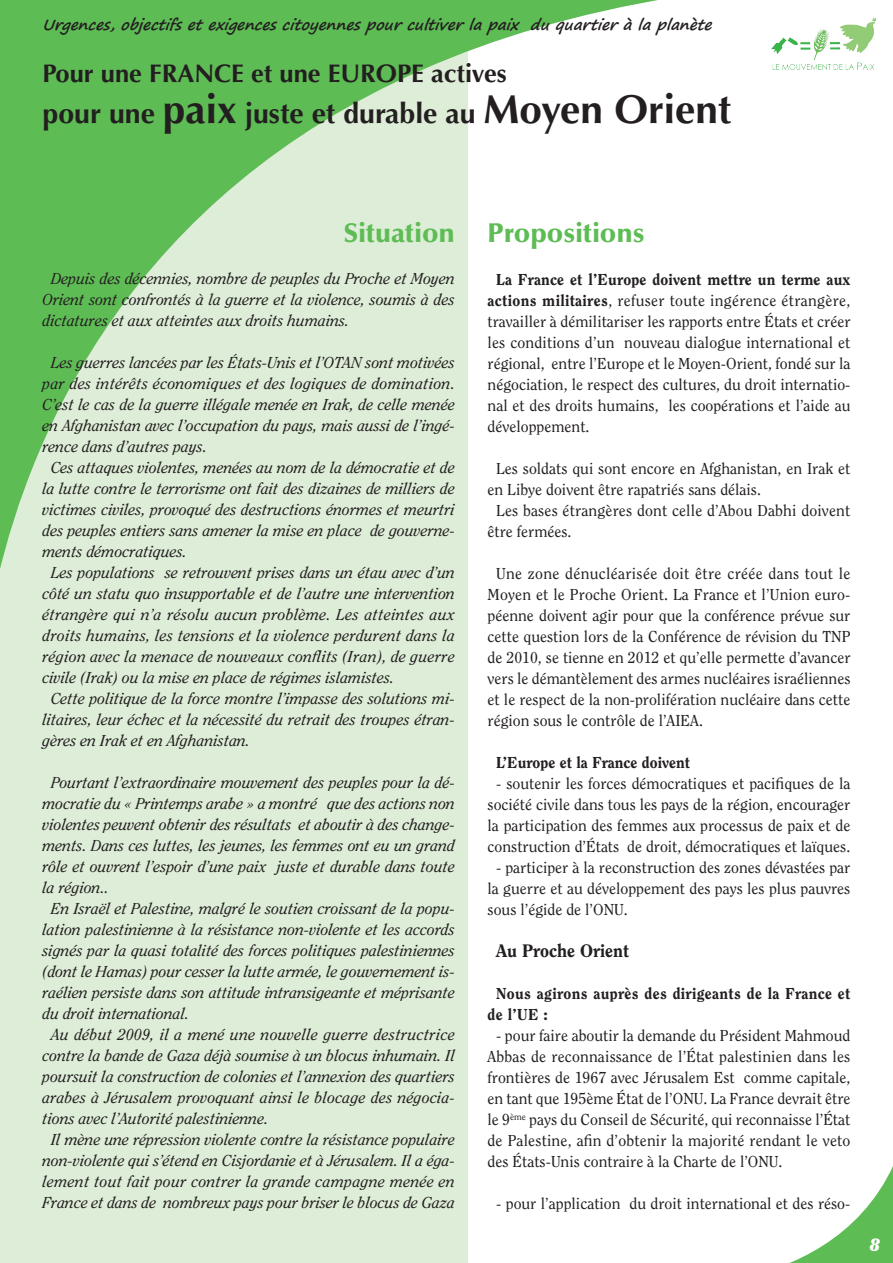
<style>
.page{position:relative;width:893px;height:1263px;background:#fff}
.page>*{position:absolute;margin:0;border:0;box-sizing:border-box;transform-origin:0 0}
.t1{font:700 28.5px "Optima";color:#231f20}
.t2{font:900 27px "Optima";color:#5ebc55}
.t3{font:700 25.5px "Optima";color:#231f20}
.t4{font:800 18px "Clearface";color:#231f20}
.t5{font:italic 900 18px "Optima";color:#fff}
.t6{font:italic 15.75px/21px "Clearface";color:#231f20;text-align:justify}
.t7{font:15.75px/21px "Clearface";color:#231f20;text-align:justify}
.t8{font:italic 15.75px "Clearface";letter-spacing:.02em;color:#231f20}
.t9{font:800 15.75px/21px "Clearface";letter-spacing:.02em;color:#231f20}
.t10{font:800 15.75px "Clearface";color:#231f20}
.t11{font:italic 700 15px "Segoe Print";color:#231f20}
.s1{font-size:40.5px}
.s2{font-weight:800}
</style>
<div class="page">
<div style="left:0;top:0;width:468px;height:1263px;background:#ddedd7"></div>
<svg style="left:0;top:0;width:876px;height:569px"></svg>
<svg style="left:790px;top:1166px;width:103px;height:97px"></svg>
<p class="t11" style="left:43px;top:11px;width:677px">Urgences,objectifsetexigencescitoyennespourcultiverlapaix duquartieràlaplanète</p>
<h3 class="t3" style="left:43px;top:59px;width:466px">Pour une France et une Eu rope actives</h3>
<h1 class="t1" style="left:43px;top:97px;width:690px">pour une <span class="s1">paix</span> juste et durable au <span class="s1">Moyen Orient</span></h1>
<h2 class="t2" style="left:343px;top:217px;width:113px">Situation</h2>
<p class="t6" style="left:43px;top:268px;width:414px;text-indent:9px">Depuis des décennies, nombre de peuples du Proche et Moyen Orient sont confrontés à la guerre et la violence, soumis à des dictatures et aux atteintes aux droits humains.</p>
<p class="t6" style="left:51px;top:352px;width:405px">Les guerres lancées par les États-Unis et l’OTAN sont motivées</p>
<p class="t8" style="left:43px;top:374px;width:414px">par des intérêts économiques et des logiques de domination.</p>
<p class="t6" style="left:43px;top:394px;width:414px">C’est le cas de la guerre illégale menée en Irak, de celle menée</p>
<p class="t6" style="left:43px;top:415px;width:414px">en Afghanistan avec l’occupation du pays, mais aussi de l’ingé-</p>
<p class="t6" style="left:43px;top:436px;width:166px">rence dans d’autres pays.</p>
<p class="t6" style="left:51px;top:457px;width:405px">Ces attaques violentes, menées au nom de la démocratie et de</p>
<p class="t6" style="left:43px;top:478px;width:414px">la lutte contre le terrorisme ont fait des dizaines de milliers de</p>
<p class="t6" style="left:43px;top:499px;width:414px">victimes civiles, provoqué des destructions énormes et meurtri</p>
<p class="t6" style="left:43px;top:520px;width:414px">des peuples entiers sans amener la mise en place de gouverne-</p>
<p class="t6" style="left:43px;top:541px;width:146px">ments démocratiques.</p>
<p class="t6" style="left:51px;top:562px;width:405px">Les populations se retrouvent prises dans un étau avec d’un</p>
<p class="t6" style="left:43px;top:583px;width:414px">côté un statu quo insupportable et de l’autre une intervention</p>
<p class="t8" style="left:43px;top:605px;width:414px">étrangère qui n’a résolu aucun problème. Les atteintes aux</p>
<p class="t8" style="left:43px;top:626px;width:414px">droits humains, les tensions et la violence perdurent dans la</p>
<p class="t8" style="left:43px;top:647px;width:414px">région avec la menace de nouveaux conflits (Iran), de guerre</p>
<p class="t6" style="left:43px;top:667px;width:353px">civile (Irak) ou la mise en place de régimes islamistes.</p>
<p class="t6" style="left:51px;top:688px;width:405px">Cette politique de la force montre l’impasse des solutions mi-</p>
<p class="t6" style="left:43px;top:709px;width:414px">litaires, leur échec et la nécessité du retrait des troupes étran-</p>
<p class="t6" style="left:43px;top:730px;width:209px">gères en Irak et en Afghanistan.</p>
<p class="t6" style="left:51px;top:772px;width:405px">Pourtant l’extraordinaire mouvement des peuples pour la dé-</p>
<p class="t6" style="left:43px;top:793px;width:414px">mocratie du « Printemps arabe » a montré que des actions non</p>
<p class="t6" style="left:43px;top:814px;width:414px">violentes peuvent obtenir des résultats et aboutir à des change-</p>
<p class="t6" style="left:43px;top:835px;width:414px">ments. Dans ces luttes, les jeunes, les femmes ont eu un grand</p>
<p class="t6" style="left:43px;top:856px;width:414px">rôle et ouvrent l’espoir d’une paix juste et durable dans toute</p>
<p class="t6" style="left:43px;top:877px;width:68px">la région..</p>
<p class="t6" style="left:51px;top:898px;width:405px">En Israël et Palestine, malgré le soutien croissant de la popu-</p>
<p class="t6" style="left:43px;top:919px;width:414px">lation palestinienne à la résistance non-violente et les accords</p>
<p class="t6" style="left:43px;top:940px;width:414px">signés par la quasi totalité des forces politiques palestiniennes</p>
<p class="t6" style="left:43px;top:961px;width:414px">(dont le Hamas) pour cesser la lutte armée, le gouvernement is-</p>
<p class="t6" style="left:43px;top:982px;width:414px">raélien persiste dans son attitude intransigeante et méprisante</p>
<p class="t6" style="left:43px;top:1003px;width:148px">du droit international.</p>
<p class="t8" style="left:51px;top:1025px;width:405px">Au début 2009, il a mené une nouvelle guerre destructrice</p>
<p class="t6" style="left:43px;top:1045px;width:414px">contre la bande de Gaza déjà soumise à un blocus inhumain. Il</p>
<p class="t6" style="left:43px;top:1066px;width:414px">poursuit la construction de colonies et l’annexion des quartiers</p>
<p class="t6" style="left:43px;top:1087px;width:414px">arabes à Jérusalem provoquant ainsi le blocage des négocia-</p>
<p class="t6" style="left:43px;top:1108px;width:227px">tions avec l’Autorité palestinienne.</p>
<p class="t6" style="left:51px;top:1129px;width:405px">Il mène une répression violente contre la résistance populaire</p>
<p class="t6" style="left:43px;top:1150px;width:414px">non-violente qui s’étend en Cisjordanie et à Jérusalem. Il a éga-</p>
<p class="t8" style="left:43px;top:1172px;width:414px">lement tout fait pour contrer la grande campagne menée en</p>
<p class="t6" style="left:43px;top:1192px;width:414px">France et dans de nombreux pays pour briser le blocus de Gaza</p>
<h2 class="t2" style="left:488px;top:217px;width:159px">Propositions</h2>
<p class="t7" style="left:488px;top:269px;width:364px;text-indent:9px"><span class="s2">La France et l’Europe doivent mettre un terme aux actions militaires</span>, refuser toute ingérence étrangère, travailler à démilitariser les rapports entre États et créer les conditions d’un nouveau dialogue international et régional, entre l’Europe et le Moyen-Orient, fondé sur la négociation, le respect des cultures, du droit internatio&shy;nal et des droits humains, les coopérations et l’aide au développement.</p>
<p class="t7" style="left:496px;top:458px;width:356px">Les soldats qui sont encore en Afghanistan, en Irak et</p>
<p class="t7" style="left:488px;top:479px;width:275px">en Libye doivent être rapatriés sans délais.</p>
<p class="t7" style="left:496px;top:500px;width:356px">Les bases étrangères dont celle d’Abou Dabhi doivent</p>
<p class="t7" style="left:488px;top:521px;width:85px">être fermées.</p>
<p class="t7" style="left:488px;top:563px;width:364px;text-indent:9px">Une zone dénucléarisée doit être créée dans tout le Moyen et le Proche Orient. La France et l’Union euro&shy;péenne doivent agir pour que la conférence prévue sur cette question lors de la Conférence de révision du TNP de 2010, se tienne en 2012 et qu’elle permette d’avancer vers le démantèlement des armes nucléaires israéliennes et le respect de la non-prolifération nucléaire dans cette région sous le contrôle de l’AIEA.</p>
<p class="t10" style="left:496px;top:753px;width:195px">L’Europe et la France doivent</p>
<p class="t7" style="left:488px;top:773px;width:364px;text-align:center">- soutenir les forces démocratiques et pacifiques de la société civile dans tous les pays de la région, encourager la participation des femmes aux processus de paix et de construction d’États de droit, démocratiques et laïques.</p>
<p class="t7" style="left:488px;top:857px;width:364px;text-indent:9px">- participer à la reconstruction des zones dévastées par la guerre et au développement des pays les plus pauvres sous l’égide de l’ONU.</p>
<p class="t4" style="left:496px;top:940px;width:135px">Au Proche Orient</p>
<p class="t9" style="left:488px;top:983px;width:364px;text-indent:9px">Nous agirons auprès des dirigeants de la France et de l’UE :</p>
<p class="t7" style="left:488px;top:1025px;width:364px;text-indent:9px">- pour faire aboutir la demande du Président Mahmoud Abbas de reconnaissance de l’État palestinien dans les frontières de 1967 avec Jérusalem Est comme capitale, en tant que 195ème État de l’ONU. La France devrait être le 9<sup>ème</sup> pays du Conseil de Sécurité, qui reconnaisse l’État de Palestine, afin d’obtenir la majorité rendant le veto des États-Unis contraire à la Charte de l’ONU.</p>
<p class="t7" style="left:496px;top:1193px;width:356px">- pour l’application du droit international et des réso-</p>
<p class="t5" style="left:869px;top:1233px;width:12px">8</p>
</div>
